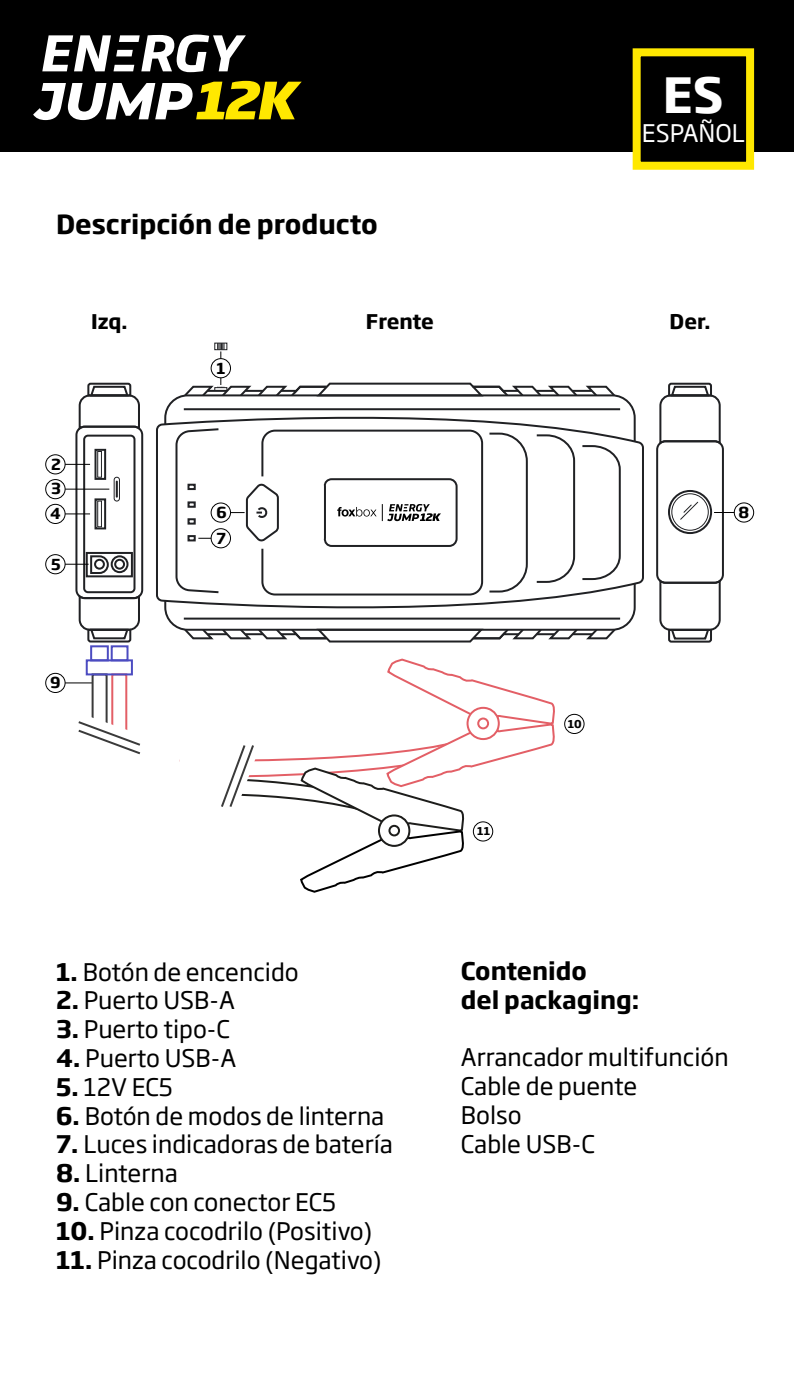
<style>
.page{position:relative;width:794px;height:1395px;background:#fff}
.page>*{position:absolute;margin:0;border:0;box-sizing:border-box;transform-origin:0 0}
.t1{font:700 48px "Soho Gothic Pro";color:#fff}
.t2{font:700 26px "Soho Gothic Pro";color:#000}
.t3{font:24px/28.8px "Soho Gothic Pro";color:#000}
.t4{font:700 24px/28.8px "Soho Gothic Pro";color:#000}
.t5{font:24px "Soho Gothic Pro";color:#fff}
.t6{font:700 20px "Soho Gothic Pro";color:#000}
.t7{font:700 14.8px/24.8px "Soho Gothic Pro";color:#000}
.t8{font:700 10.8px "Soho Gothic Pro";color:#000}
.s1{font-weight:700}
</style>
<div class="page">
<div style="left:0;top:0;width:794px;height:152px;background:#000"></div>
<div style="left:633px;top:49px;width:120px;height:120px;background:#000"></div>
<div style="left:632px;top:48px;width:122px;height:122px;border:8px solid #ffe800"></div>
<svg style="left:42px;top:35px;width:69px;height:36px"></svg>
<svg style="left:141px;top:35px;width:105px;height:37px"></svg>
<svg style="left:33px;top:81px;width:269px;height:39px"></svg>
<div style="left:119px;top:35px;width:21px;height:7px;background:#fff"></div>
<div style="left:116px;top:50px;width:17px;height:6px;background:#fff"></div>
<div style="left:113px;top:65px;width:21px;height:6px;background:#fff"></div>
<div style="left:45px;top:454px;width:20px;height:20px;border:1px solid #000;border-radius:50%"></div>
<div style="left:211px;top:358px;width:20px;height:20px;border:1px solid #000;border-radius:50%"></div>
<div style="left:734px;top:503px;width:20px;height:19px;border:1px solid #000;border-radius:50%"></div>
<div style="left:45px;top:479px;width:20px;height:20px;border:1px solid #000;border-radius:50%"></div>
<div style="left:45px;top:504px;width:20px;height:20px;border:1px solid #000;border-radius:50%"></div>
<div style="left:45px;top:554px;width:20px;height:20px;border:1px solid #000;border-radius:50%"></div>
<div style="left:564px;top:714px;width:20px;height:20px;border:1px solid #000;border-radius:50%"></div>
<svg style="left:156px;top:423px;width:488px;height:179px"></svg>
<div style="left:214px;top:343px;width:13px;height:7px;border:1px solid #202124"></div>
<svg style="left:217px;top:343px;width:8px;height:16px"></svg>
<div style="left:111px;top:645px;width:17px;height:16px;border:2px solid #4c4cc1"></div>
<div style="left:90px;top:645px;width:19px;height:16px;border:2px solid #4c4cc1"></div>
<svg style="left:163px;top:378px;width:473px;height:265px"></svg>
<svg style="left:65px;top:382px;width:79px;height:261px"></svg>
<hr style="left:65px;top:563px;width:24px;height:2px;background:#000">
<svg style="left:45px;top:657px;width:510px;height:236px"></svg>
<svg style="left:656px;top:382px;width:78px;height:261px"></svg>
<p class="t2" style="left:56px;top:204px;width:323px">Descripción de producto</p>
<h1 class="t1" style="left:663px;top:57px;width:63px">ES</h1>
<p class="t5" style="left:642px;top:114px;width:105px">ESPAÑOL</p>
<h1 class="t1" style="left:690px;top:57px;width:39px">N</h1>
<p class="t5" style="left:645px;top:114px;width:98px">ENGLISH</p>
<p class="t6" style="left:91px;top:305px;width:38px">Izq.</p>
<p class="t6" style="left:366px;top:305px;width:70px">Frente</p>
<p class="t6" style="left:669px;top:305px;width:42px">Der.</p>
<p class="t7" style="left:51px;top:451px;width:11px">2</p>
<p class="t7" style="left:50px;top:475px;width:12px">3<br>4</p>
<p class="t7" style="left:51px;top:550px;width:11px">5</p>
<p class="t7" style="left:50px;top:669px;width:12px">9</p>
<p class="t7" style="left:216px;top:355px;width:11px">1</p>
<p class="t7" style="left:216px;top:499px;width:12px">6</p>
<p class="t7" style="left:738px;top:499px;width:12px">8</p>
<p class="t7" style="left:216px;top:525px;width:11px">7</p>
<p class="t8" style="left:477px;top:823px;width:15px">11</p>
<p class="t8" style="left:568px;top:715px;width:16px">10</p>
<p class="t3" style="left:56px;top:956px;width:244px"><span class="s1">1.</span> Botón de encencido</p>
<p class="t3" style="left:56px;top:985px;width:180px"><span class="s1">2.</span> Puerto USB-A</p>
<p class="t3" style="left:56px;top:1013px;width:175px"><span class="s1">3.</span> Puerto tipo-C</p>
<p class="t3" style="left:56px;top:1042px;width:182px"><span class="s1">4.</span> Puerto USB-A</p>
<p class="t3" style="left:56px;top:1071px;width:118px"><span class="s1">5.</span> 12V EC5</p>
<p class="t3" style="left:56px;top:1100px;width:330px"><span class="s1">6.</span> Botón de modos de linterna</p>
<p class="t3" style="left:56px;top:1129px;width:338px"><span class="s1">7.</span> Luces indicadoras de batería</p>
<p class="t3" style="left:56px;top:1157px;width:123px"><span class="s1">8.</span> Linterna</p>
<p class="t3" style="left:56px;top:1186px;width:281px"><span class="s1">9.</span> Cable con conector EC5</p>
<p class="t3" style="left:56px;top:1215px;width:318px"><span class="s1">10.</span> Pinza cocodrilo (Positivo)</p>
<p class="t3" style="left:56px;top:1244px;width:327px"><span class="s1">11.</span> Pinza cocodrilo (Negativo)</p>
<p class="t4" style="left:461px;top:955px;width:180px">Contenido<br>del packaging:</p>
<p class="t3" style="left:461px;top:1041px;width:269px">Arrancador multifunción<br>Cable de puente<br>Bolso<br>Cable USB-C</p>
</div>
